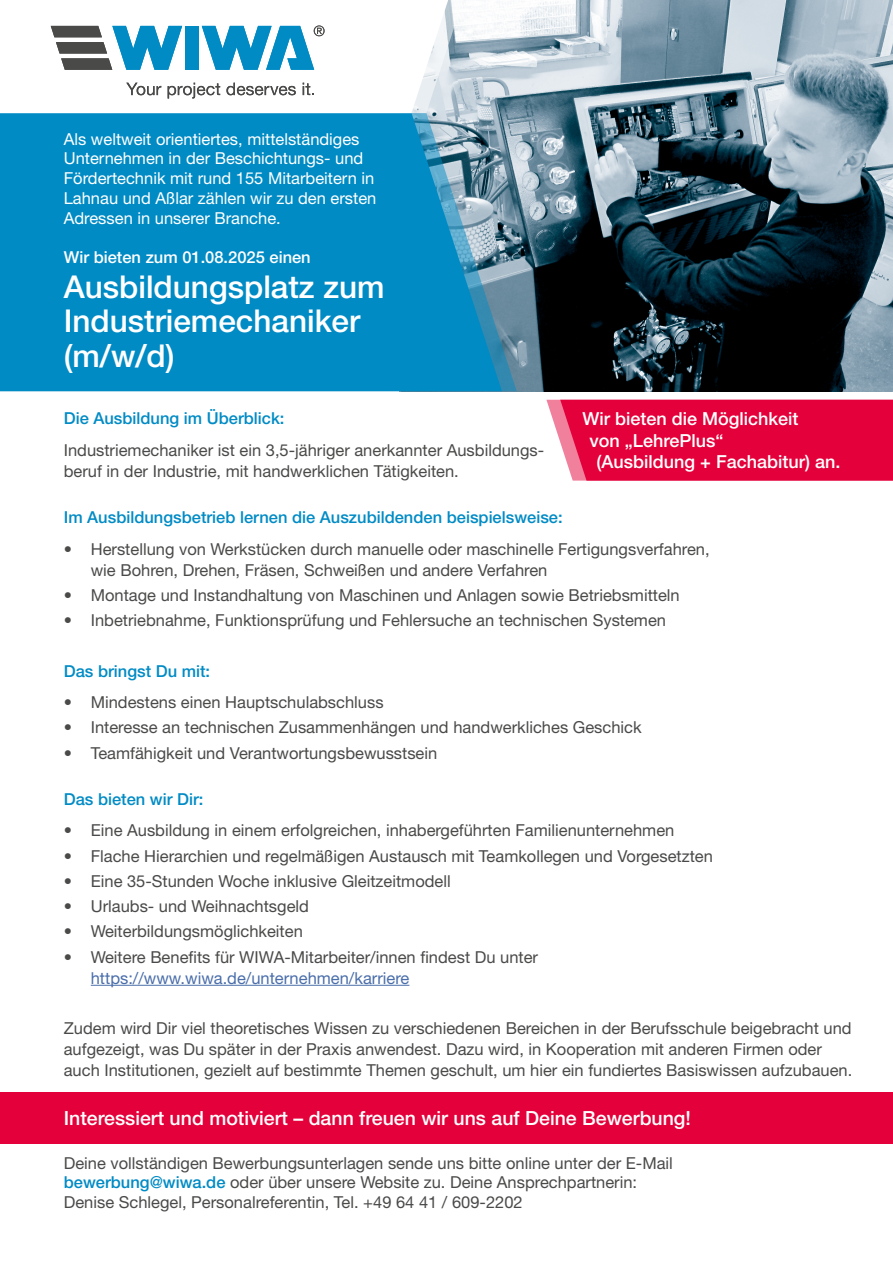
<style>
.page{position:relative;width:893px;height:1263px;background:#fff}
.page>*{position:absolute;margin:0;border:0;box-sizing:border-box;transform-origin:0 0}
.t1{font:500 31.5px/34.5px "Helvetica Neue LT Std";color:#fff}
.t2{font:500 19.5px "Helvetica Neue LT Std";color:#fff}
.t3{font:500 18px "Helvetica Neue LT Std";color:#fff}
.t4{font:16.5px/21px "Helvetica Neue LT Std";color:#4a4a49}
.t5{font:16.5px/19.8px "Helvetica Neue LT Std";color:#fff}
.t6{font:500 16.5px "Helvetica Neue LT Std";color:#008bc5}
.t7{font:16.5px "Helvetica Neue LT Std";color:#4a6eaa}
.t8{font:500 16.5px "Helvetica Neue LT Std";color:#fff}
.s1{font-weight:500;color:#008bc5}
</style>
<div class="page">
<img style="left:463px;top:0;width:430px;height:391px">
<svg style="left:50px;top:0;width:413px;height:113px"></svg>
<svg style="left:0;top:113px;width:517px;height:278px;background:#0d8cc2"></svg>
<svg style="left:126px;top:83px;width:35px;height:12px"></svg>
<svg style="left:168px;top:83px;width:52px;height:16px"></svg>
<svg style="left:226px;top:83px;width:70px;height:12px"></svg>
<svg style="left:303px;top:83px;width:11px;height:12px"></svg>
<div style="left:185px;top:26px;width:14px;height:44px;background:#008bc5"></div>
<svg style="left:51px;top:26px;width:131px;height:44px"></svg>
<svg style="left:202px;top:26px;width:123px;height:44px"></svg>
<div style="left:0;top:1093px;width:893px;height:51px;background:#e4003a"></div>
<svg style="left:546px;top:400px;width:347px;height:81px;background:#e50f46"></svg>
<hr style="left:91px;top:985px;width:318px;height:1px;background:#4a6eaa">
<p class="t5" style="left:64px;top:128px;width:314px">Als weltweit orientiertes, mittelständiges Unternehmen in der Beschichtungs- und Fördertechnik mit rund 155 Mitarbeitern in Lahnau und Aßlar zählen wir zu den ersten Adressen in unserer Branche.</p>
<p class="t8" style="left:64px;top:248px;width:248px">Wir bieten zum 01.08.2025 einen</p>
<h1 class="t1" style="left:64px;top:269px;width:322px">Ausbildungsplatz zum<br>Industriemechaniker (m/w/d)</h1>
<p class="t6" style="left:64px;top:408px;width:222px">Die Ausbildung im Überblick:</p>
<p class="t4" style="left:64px;top:439px;width:482px">Industriemechaniker ist ein 3,5-jähriger anerkannter Ausbildungs&shy;beruf in der Industrie, mit handwerklichen Tätigkeiten.</p>
<p class="t6" style="left:64px;top:507px;width:500px">Im Ausbildungsbetrieb lernen die Auszubildenden beispielsweise:</p>
<p class="t4" style="left:91px;top:538px;width:620px;text-indent:-27px">• Herstellung von Werkstücken durch manuelle oder maschinelle Fertigungsverfahren, wie Bohren, Drehen, Fräsen, Schweißen und andere Verfahren</p>
<p class="t4" style="left:64px;top:584px;width:617px">• Montage und Instandhaltung von Maschinen und Anlagen sowie Betriebsmitteln</p>
<p class="t4" style="left:64px;top:609px;width:604px">• Inbetriebnahme, Funktionsprüfung und Fehlersuche an technischen Systemen</p>
<p class="t6" style="left:64px;top:661px;width:148px">Das bringst Du mit:</p>
<p class="t4" style="left:64px;top:691px;width:321px">• Mindestens einen Hauptschulabschluss</p>
<p class="t4" style="left:64px;top:716px;width:579px">• Interesse an technischen Zusammenhängen und handwerkliches Geschick</p>
<p class="t4" style="left:64px;top:742px;width:375px">• Teamfähigkeit und Verantwortungsbewusstsein</p>
<p class="t6" style="left:64px;top:789px;width:141px">Das bieten wir Dir:</p>
<p class="t4" style="left:64px;top:819px;width:612px">• Eine Ausbildung in einem erfolgreichen, inhabergeführten Familienunternehmen</p>
<p class="t4" style="left:64px;top:845px;width:651px">• Flache Hierarchien und regelmäßigen Austausch mit Teamkollegen und Vorgesetzten</p>
<p class="t4" style="left:64px;top:870px;width:388px">• Eine 35-Stunden Woche inklusive Gleitzeitmodell</p>
<p class="t4" style="left:64px;top:895px;width:247px">• Urlaubs- und Weihnachtsgeld</p>
<p class="t4" style="left:64px;top:920px;width:241px">• Weiterbildungsmöglichkeiten</p>
<p class="t4" style="left:64px;top:946px;width:476px">• Weitere Benefits für WIWA-Mitarbeiter/innen findest Du unter</p>
<p class="t7" style="left:91px;top:967px;width:320px">https://www.wiwa.de/unternehmen/karriere</p>
<p class="t4" style="left:64px;top:1017px;width:790px">Zudem wird Dir viel theoretisches Wissen zu verschiedenen Bereichen in der Berufsschule beigebracht und aufgezeigt, was Du später in der Praxis anwendest. Dazu wird, in Kooperation mit anderen Firmen oder auch Institutionen, gezielt auf bestimmte Themen geschult, um hier ein fundiertes Basiswissen aufzubauen.</p>
<p class="t2" style="left:64px;top:1106px;width:629px">Interessiert und motiviert – dann freuen wir uns auf Deine Bewerbung!</p>
<p class="t4" style="left:64px;top:1152px;width:611px;line-height:19.8px">Deine vollständigen Bewerbungsunterlagen sende uns bitte online unter der E-Mail <span class="s1">bewerbung@wiwa.de</span> oder über unsere Website zu. Deine Ansprechpartnerin:<br>Denise Schlegel, Personalreferentin, Tel. +49 64 41 / 609-2202</p>
<p class="t3" style="left:582px;top:408px;width:218px">Wir bieten die Möglichkeit</p>
<p class="t3" style="left:589px;top:429px;width:136px">von „LehrePlus“</p>
<p class="t3" style="left:596px;top:451px;width:245px">(Ausbildung + Fachabitur) an.</p>
</div>
